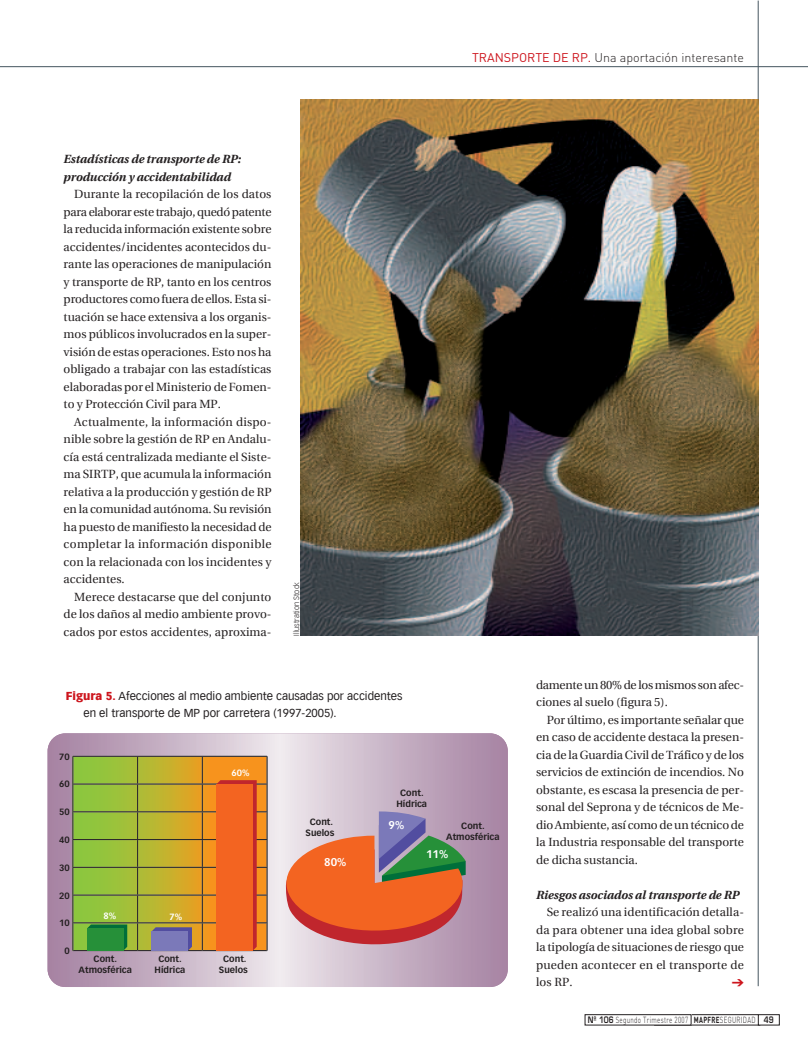
<style>
.page{position:relative;width:808px;height:1053px;background:#fff}
.page>*{position:absolute;margin:0;border:0;box-sizing:border-box;transform-origin:0 0}
.t1{font:300 12.5px "DIN";color:#231f20}
.t2{font:11.88px/17.5px "Utopia";color:#231f20;text-align:justify}
.t3{font:italic 700 11.88px/17.5px "Utopia";color:#231f20}
.t4{font:11.88px/17.5px "Utopia";letter-spacing:-.02em;color:#231f20}
.t5{font:11.25px/17.5px "Vectora LH";color:#231f20}
.t6{font:700 11px "Vectora LT";color:#fff}
.t7{font:700 9px/10.8px "Vectora LT";color:#231f20;text-align:center}
.t8{font:700 9px "Vectora LT";color:#fff}
.t9{font:300 8.75px "DIN";letter-spacing:.05em;color:#231f20;scale:.7 1}
.t10{font:300 7.5px "Vectora LH";color:#231f20}
.s1{font-weight:400;color:#cd151d}
.s2{font-weight:900;color:#cd151d}
.s3{font-family:"Eurostile";font-weight:600}
.s4{font-weight:700}
</style>
<div class="page">
<div style="left:654px;top:1014px;width:106px;height:11px;border:1px solid #231f20"></div>
<div style="left:585px;top:1014px;width:106px;height:10px;background:#fff"></div>
<div style="left:585px;top:1014px;width:106px;height:11px;border:1px solid #231f20"></div>
<div style="left:758px;top:1014px;width:21px;height:11px;border:1px solid #231f20"></div>
<hr style="left:0;top:66px;width:808px;height:1px;background:#45555f">
<hr style="left:758px;top:1px;width:1px;height:985px;background:#45555f">
<svg style="left:48px;top:733px;width:460px;height:253px;background:#c3acc0"></svg>
<svg style="left:74px;top:757px;width:193px;height:193px;background:#bbaf30"></svg>
<hr style="left:73px;top:950px;width:194px;height:1px;background:#231f20">
<hr style="left:137px;top:756px;width:1px;height:194px;background:#231f20">
<hr style="left:202px;top:756px;width:1px;height:194px;background:#231f20">
<hr style="left:267px;top:756px;width:1px;height:194px;background:#231f20">
<hr style="left:73px;top:756px;width:1px;height:194px;background:#231f20">
<hr style="left:73px;top:922px;width:194px;height:1px;background:#231f20">
<hr style="left:73px;top:894px;width:194px;height:1px;background:#231f20">
<hr style="left:73px;top:867px;width:194px;height:1px;background:#231f20">
<hr style="left:73px;top:839px;width:194px;height:1px;background:#231f20">
<hr style="left:73px;top:811px;width:194px;height:1px;background:#231f20">
<hr style="left:73px;top:783px;width:194px;height:1px;background:#231f20">
<hr style="left:73px;top:756px;width:194px;height:1px;background:#231f20">
<svg style="left:87px;top:924px;width:40px;height:26px"></svg>
<svg style="left:152px;top:927px;width:40px;height:23px"></svg>
<svg style="left:217px;top:780px;width:40px;height:170px"></svg>
<div style="left:87px;top:928px;width:36px;height:22px;background:#269039"></div>
<div style="left:152px;top:931px;width:36px;height:19px;background:#7b79b9"></div>
<div style="left:217px;top:784px;width:36px;height:166px;background:#f36421"></div>
<svg style="left:275px;top:811px;width:198px;height:139px;background:#c98672"></svg>
<img style="left:301px;top:100px;width:457px;height:535px">
<p class="t3" style="left:64px;top:151px;width:179px">Estadísticas de transporte de RP: producción y accidentabilidad</p>
<p class="t2" style="left:64px;top:186px;width:209px;text-indent:11px">Durante la recopilación de los datos para elaborar este trabajo, quedó patente la reducida información existente sobre accidentes/incidentes acontecidos du&shy;rante las operaciones de manipulación y transporte de RP, tanto en los centros productores como fuera de ellos. Esta si&shy;tuación se hace extensiva a los organis&shy;mos públicos involucrados en la super&shy;visión de estas operaciones. Esto nos ha obligado a trabajar con las estadísticas elaboradas por el Ministerio de Fomen&shy;to y Protección Civil para MP.</p>
<p class="t2" style="left:64px;top:413px;width:209px;text-indent:11px">Actualmente, la información dispo&shy;nible sobre la gestión de RP en Andalu&shy;cía está centralizada mediante el Siste&shy;ma SIRTP, que acumula la información relativa a la producción y gestión de RP en la comunidad autónoma. Su revisión ha puesto de manifiesto la necesidad de completar la información disponible con la relacionada con los incidentes y accidentes.</p>
<p class="t2" style="left:64px;top:588px;width:209px;text-indent:11px">Merece destacarse que del conjunto de los daños al medio ambiente provo&shy;cados por estos accidentes, aproxima-</p>
<p class="t10" style="left:293px;top:635px;width:55px;rotate:-90deg">Illustration Stock</p>
<p class="t1" style="left:472px;top:53px;width:273px"><span class="s1">TRANSPORTE DE RP.</span> Una aportación interesante</p>
<p class="t5" style="left:83px;top:687px;width:320px;text-indent:-18px"><span class="s2">Figura 5.</span> Afecciones al medio ambiente causadas por accidentes en el transporte de MP por carretera (1997-2005).</p>
<p class="t7" style="left:59px;top:751px;width:12px">70</p>
<p class="t7" style="left:59px;top:779px;width:12px">60</p>
<p class="t7" style="left:59px;top:806px;width:12px">50</p>
<p class="t7" style="left:59px;top:834px;width:12px">40</p>
<p class="t7" style="left:59px;top:862px;width:12px">30</p>
<p class="t7" style="left:59px;top:890px;width:12px">20</p>
<p class="t7" style="left:59px;top:917px;width:12px">10</p>
<p class="t7" style="left:65px;top:945px;width:7px">0</p>
<p class="t8" style="left:104px;top:911px;width:14px">8%</p>
<p class="t8" style="left:170px;top:912px;width:14px">7%</p>
<p class="t7" style="left:79px;top:953px;width:55px">Cont.<br>Atmosférica</p>
<p class="t7" style="left:155px;top:953px;width:32px">Cont.<br>Hídrica</p>
<p class="t8" style="left:232px;top:768px;width:20px">60%</p>
<p class="t7" style="left:219px;top:953px;width:30px">Cont.<br>Suelos</p>
<p class="t7" style="left:306px;top:816px;width:30px">Cont.<br>Suelos</p>
<p class="t6" style="left:324px;top:856px;width:24px">80%</p>
<p class="t7" style="left:396px;top:787px;width:32px">Cont.<br>Hídrica</p>
<p class="t6" style="left:388px;top:819px;width:17px">9%</p>
<p class="t7" style="left:446px;top:820px;width:55px">Cont.<br>Atmosférica</p>
<p class="t6" style="left:426px;top:848px;width:24px">11%</p>
<p class="t4" style="left:536px;top:676px;width:209px">damente un 80% de los mismos son afec&shy;ciones al suelo (figura 5).</p>
<p class="t2" style="left:536px;top:711px;width:209px;text-indent:11px">Por último, es importante señalar que en caso de accidente destaca la presen&shy;cia de la Guardia Civil de Tráfico y de los servicios de extinción de incendios. No obstante, es escasa la presencia de per&shy;sonal del Seprona y de técnicos de Me&shy;dio Ambiente, así como de un técnico de la Industria responsable del transporte de dicha sustancia.</p>
<p class="t3" style="left:536px;top:886px;width:205px">Riesgos asociados al transporte de RP</p>
<p class="t2" style="left:536px;top:903px;width:209px;text-indent:11px">Se realizó una identificación detalla&shy;da para obtener una idea global sobre la tipología de situaciones de riesgo que pueden acontecer en el transporte de los RP.</p>
<p class="t9" style="left:588px;top:1016px;width:267px"><span class="s3">Nº 106</span> Segundo Trimestre 2007 <span class="s4">MAPFRE</span>SEGURIDAD <span class="s3">49</span></p>
</div>
